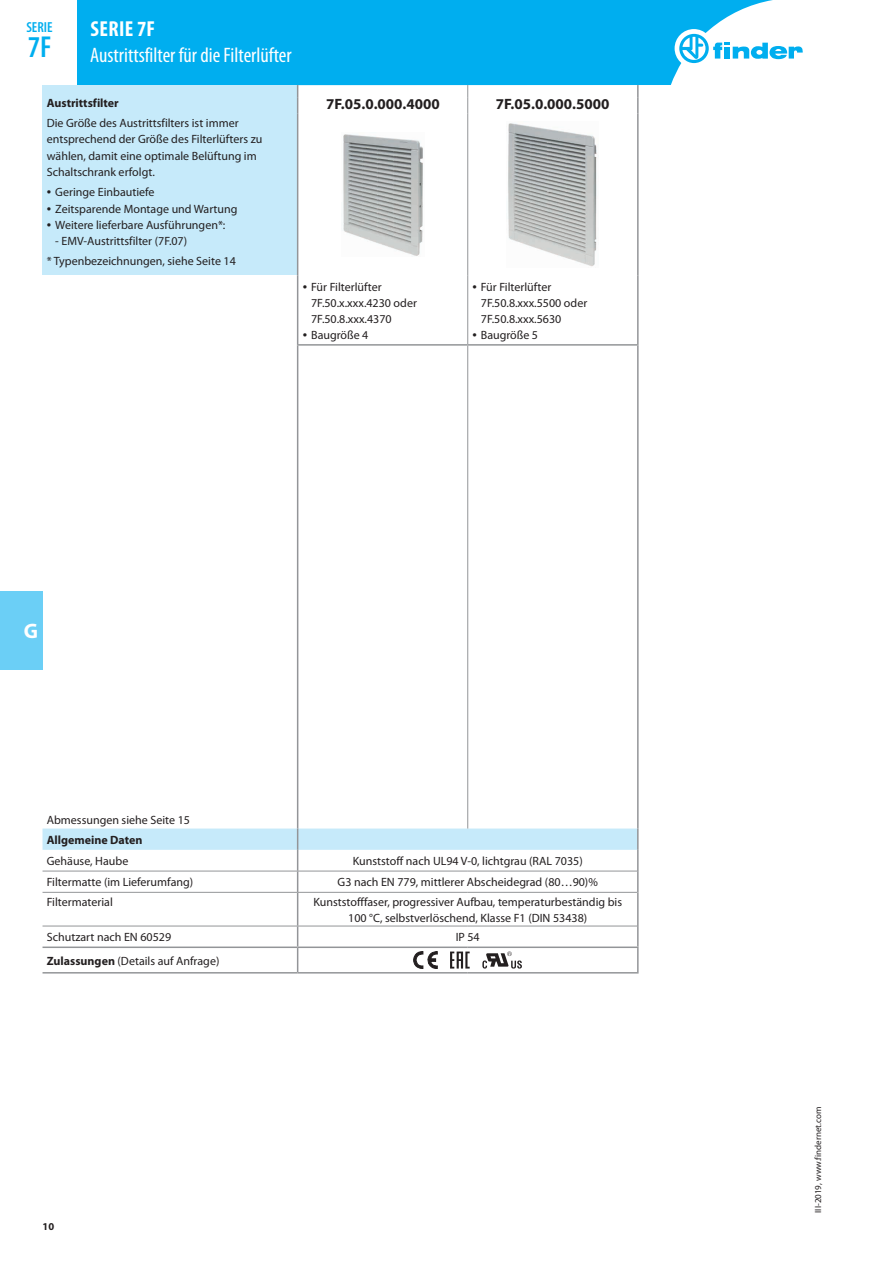
<style>
.page{position:relative;width:893px;height:1263px;background:#fff}
.page>*{position:absolute;margin:0;border:0;box-sizing:border-box;transform-origin:0 0}
.t1{font:600 condensed 30.3px "Myriad Pro";color:#00aeef}
.t2{font:700 condensed 21.75px "Myriad Pro";letter-spacing:.02em;color:#fff}
.t3{font:condensed 21px "Myriad Pro";color:#fff}
.t4{font:700 21px "Myriad Pro";color:#fff}
.t5{font:700 15px "Myriad Pro";color:#231f20}
.t6{font:600 condensed 14.55px "Myriad Pro";color:#00aeef}
.t7{font:12px/16.2px "Myriad Pro";color:#231f20}
.t8{font:700 12px "Myriad Pro";color:#231f20}
.t9{font:700 10.5px "Myriad Pro";color:#231f20}
.t10{font:9px "Myriad Pro";color:#231f20}
.s1{font-size:15.75px}
.s2{font-weight:700}
</style>
<div class="page">
<div style="left:0;top:591px;width:43px;height:79px;background:#6bcff6"></div>
<div style="left:77px;top:0;width:696px;height:85px;background:#00aeef"></div>
<div style="left:675px;top:29px;width:38px;height:39px;background:#fff;border-radius:50%"></div>
<svg style="left:679px;top:34px;width:124px;height:29px"></svg>
<div style="left:43px;top:85px;width:255px;height:189px;background:#c6eafa"></div>
<hr style="left:43px;top:892px;width:255px;height:1px;background:#939598">
<hr style="left:43px;top:926px;width:255px;height:1px;background:#939598">
<hr style="left:637px;top:948px;width:2px;height:24px;background:#939598">
<hr style="left:43px;top:946px;width:255px;height:2px;background:#939598">
<hr style="left:43px;top:972px;width:255px;height:1px;background:#939598">
<hr style="left:298px;top:972px;width:170px;height:1px;background:#939598">
<hr style="left:468px;top:972px;width:171px;height:1px;background:#939598">
<svg style="left:467px;top:85px;width:1px;height:28px"></svg>
<hr style="left:467px;top:113px;width:1px;height:163px;background:#939598">
<hr style="left:467px;top:276px;width:1px;height:68px;background:#939598">
<hr style="left:637px;top:850px;width:2px;height:21px;background:#939598">
<hr style="left:637px;top:871px;width:2px;height:21px;background:#939598">
<hr style="left:637px;top:892px;width:2px;height:34px;background:#939598">
<hr style="left:637px;top:926px;width:2px;height:20px;background:#939598">
<hr style="left:297px;top:344px;width:171px;height:2px;background:#939598">
<hr style="left:468px;top:344px;width:171px;height:2px;background:#939598">
<hr style="left:467px;top:346px;width:1px;height:482px;background:#939598">
<svg style="left:43px;top:828px;width:595px;height:64px"></svg>
<hr style="left:298px;top:892px;width:170px;height:1px;background:#939598">
<hr style="left:468px;top:892px;width:169px;height:1px;background:#939598">
<hr style="left:297px;top:893px;width:1px;height:33px;background:#939598">
<hr style="left:298px;top:926px;width:170px;height:1px;background:#939598">
<hr style="left:468px;top:926px;width:169px;height:1px;background:#939598">
<svg style="left:297px;top:926px;width:1px;height:46px"></svg>
<hr style="left:298px;top:946px;width:170px;height:2px;background:#939598">
<hr style="left:468px;top:946px;width:171px;height:2px;background:#939598">
<svg style="left:297px;top:85px;width:1px;height:28px"></svg>
<hr style="left:297px;top:113px;width:1px;height:163px;background:#939598">
<hr style="left:297px;top:276px;width:1px;height:68px;background:#939598">
<hr style="left:297px;top:346px;width:1px;height:482px;background:#939598">
<hr style="left:637px;top:828px;width:2px;height:22px;background:#939598">
<svg style="left:637px;top:85px;width:2px;height:28px"></svg>
<hr style="left:637px;top:113px;width:2px;height:163px;background:#939598">
<hr style="left:637px;top:276px;width:2px;height:68px;background:#939598">
<hr style="left:637px;top:346px;width:2px;height:482px;background:#939598">
<img style="left:343px;top:134px;width:80px;height:122px">
<img style="left:508px;top:123px;width:89px;height:144px">
<svg style="left:414px;top:951px;width:23px;height:17px"></svg>
<svg style="left:482px;top:951px;width:40px;height:17px"></svg>
<svg style="left:450px;top:951px;width:20px;height:17px"></svg>
<p class="t6" style="left:26px;top:19px;width:28px">SERIE</p>
<h1 class="t1" style="left:28px;top:30px;width:25px">7F</h1>
<h2 class="t2" style="left:90px;top:16px;width:66px">SERIE 7F</h2>
<h3 class="t3" style="left:90px;top:42px;width:203px">Austrittsfilter für die Filterlüfter</h3>
<p class="t8" style="left:47px;top:95px;width:74px">Austrittsfilter</p>
<p class="t7" style="left:47px;top:115px;width:217px">Die Größe des Austrittsfilters ist immer entsprechend der Größe des Filterlüfters zu wählen, damit eine optimale Belüftung im Schaltschrank erfolgt.</p>
<p class="t7" style="left:47px;top:184px;width:109px"><span class="s1">•</span> Geringe Einbautiefe</p>
<p class="t7" style="left:47px;top:200px;width:192px"><span class="s1">•</span> Zeitsparende Montage und Wartung</p>
<p class="t7" style="left:47px;top:216px;width:180px"><span class="s1">•</span> Weitere lieferbare Ausführungen*:</p>
<p class="t7" style="left:47px;top:230px;width:191px;line-height:20.4px;text-indent:9px">- EMV-Austrittsfilter (7F.07)<br>* Typenbezeichnungen, siehe Seite 14</p>
<p class="t5" style="left:326px;top:94px;width:115px">7F.05.0.000.4000</p>
<p class="t5" style="left:496px;top:94px;width:115px">7F.05.0.000.5000</p>
<p class="t7" style="left:311px;top:278px;width:107px;text-indent:-9px"><span class="s1">•</span> Für Filterlüfter<br>7F.50.x.xxx.4230 oder<br>7F.50.8.xxx.4370</p>
<p class="t7" style="left:303px;top:327px;width:67px"><span class="s1">•</span> Baugröße 4</p>
<p class="t7" style="left:481px;top:278px;width:108px;text-indent:-9px"><span class="s1">•</span> Für Filterlüfter<br>7F.50.8.xxx.5500 oder<br>7F.50.8.xxx.5630</p>
<p class="t7" style="left:472px;top:327px;width:67px"><span class="s1">•</span> Baugröße 5</p>
<h3 class="t4" style="left:24px;top:618px;width:16px">G</h3>
<p class="t7" style="left:47px;top:812px;width:145px">Abmessungen siehe Seite 15</p>
<p class="t8" style="left:47px;top:832px;width:97px">Allgemeine Daten</p>
<p class="t7" style="left:47px;top:853px;width:83px">Gehäuse, Haube</p>
<p class="t7" style="left:353px;top:853px;width:231px">Kunststoff nach UL94 V-0, lichtgrau (RAL 7035)</p>
<p class="t7" style="left:47px;top:874px;width:148px">Filtermatte (im Lieferumfang)</p>
<p class="t7" style="left:338px;top:874px;width:262px">G3 nach EN 779, mittlerer Abscheidegrad (80…90)%</p>
<p class="t7" style="left:47px;top:893px;width:68px">Filtermaterial</p>
<p class="t7" style="left:313px;top:893px;width:310px;text-align:center">Kunststofffaser, progressiver Aufbau, temperaturbeständig bis<br>100 °C, selbstverlöschend, Klasse F1 (DIN 53438)</p>
<p class="t7" style="left:47px;top:929px;width:126px">Schutzart nach EN 60529</p>
<p class="t7" style="left:456px;top:929px;width:26px">IP 54</p>
<p class="t7" style="left:47px;top:952px;width:174px"><span class="s2">Zulassungen</span> (Details auf Anfrage)</p>
<p class="t9" style="left:43px;top:1219px;width:13px">10</p>
<p class="t10" style="left:812px;top:1213px;width:108px;rotate:-90deg">III-2019, www.findernet.com</p>
</div>
